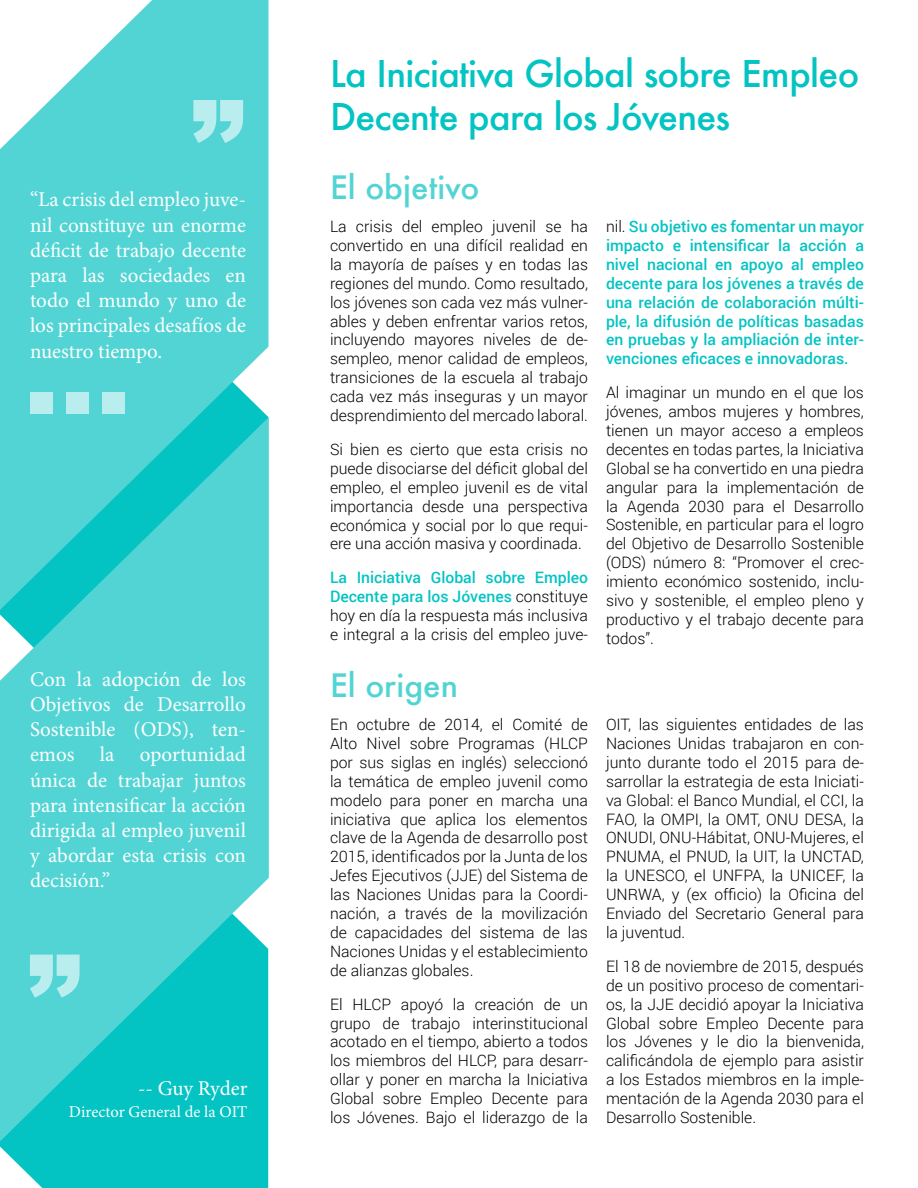
<style>
.page{position:relative;width:918px;height:1188px;background:#fff}
.page>*{position:absolute;margin:0;border:0;box-sizing:border-box;transform-origin:0 0}
.t1{font:900 108px "Arial";color:#fff}
.t2{font:500 36px/43.2px "Futura";letter-spacing:-.02em;color:#04c3c3}
.t3{font:500 31.5px "Futura";color:#53d4d4}
.t4{font:21px/25.2px "Minion Pro";color:#fff;text-align:justify}
.t5{font:16.5px "Minion Pro";color:#fff}
.t6{font:300 15.75px/18.9px "Roboto";color:#000;text-align:justify}
.t7{font:500 15.75px/18.9px "Roboto";color:#04c3c3;text-align:justify}
.s1{font-weight:500;color:#04c3c3}
.s2{font-weight:300;color:#000}
</style>
<div class="page">
<svg style="left:0;top:1143px;width:268px;height:45px;background:#16c7c7"></svg>
<svg style="left:0;top:611px;width:268px;height:532px;background:#42d0d0"></svg>
<svg style="left:0;top:0;width:268px;height:611px;background:#58d5d5"></svg>
<h1 class="t1" style="left:246px;top:181px;width:55px;rotate:-180deg">“</h1>
<h3 class="t4" style="left:30px;top:187px;width:218px">“La crisis del empleo juve&shy;nil constituye un enorme déficit de trabajo decente para las sociedades en todo el mundo y uno de los principales desafíos de nuestro tiempo.</h3>
<h1 class="t1" style="left:131px;top:509px;width:109px;rotate:-180deg">...</h1>
<h3 class="t4" style="left:30px;top:667px;width:218px">Con la adopción de los Objetivos de Desarrollo Sostenible (ODS), ten&shy;emos la oportunidad única de trabajar juntos para intensificar la acción dirigida al empleo juvenil y abordar esta crisis con decisión.”</h3>
<h1 class="t1" style="left:82px;top:1036px;width:55px;rotate:-180deg">“</h1>
<h3 class="t4" style="left:138px;top:1075px;width:111px">-- Guy Ryder</h3>
<p class="t5" style="left:69px;top:1101px;width:180px">Director General de la OIT</p>
<h2 class="t2" style="left:330px;top:51px;width:531px">La Iniciativa Global sobre Empleo<br>Decente para los Jóvenes</h2>
<h3 class="t3" style="left:330px;top:165px;width:151px">El objetivo</h3>
<p class="t6" style="left:330px;top:216px;width:260px">La crisis del empleo juvenil se ha convertido en una difícil realidad en la mayoría de países y en todas las regiones del mundo. Como resultado, los jóvenes son cada vez más vulner&shy;ables y deben enfrentar varios retos, incluyendo mayores niveles de de&shy;sempleo, menor calidad de empleos, transiciones de la escuela al trabajo cada vez más inseguras y un mayor desprendimiento del mercado laboral.</p>
<p class="t6" style="left:330px;top:439px;width:260px">Si bien es cierto que esta crisis no puede disociarse del déficit global del empleo, el empleo juvenil es de vital importancia desde una perspectiva económica y social por lo que requi&shy;ere una acción masiva y coordinada.</p>
<p class="t6" style="left:330px;top:568px;width:259px"><span class="s1">La Iniciativa Global sobre Empleo Decente para los Jóvenes</span> constituye hoy en día la respuesta más inclusiva e integral a la crisis del empleo juve-</p>
<h3 class="t3" style="left:330px;top:664px;width:129px">El origen</h3>
<p class="t6" style="left:330px;top:715px;width:260px">En octubre de 2014, el Comité de Alto Nivel sobre Programas (HLCP por sus siglas en inglés) seleccionó la temática de empleo juvenil como modelo para poner en marcha una iniciativa que aplica los elementos clave de la Agenda de desarrollo post 2015, identificados por la Junta de los Jefes Ejecutivos (JJE) del Sistema de las Naciones Unidas para la Coordi&shy;nación, a través de la movilización de capacidades del sistema de las Naciones Unidas y el establecimiento de alianzas globales.</p>
<p class="t6" style="left:330px;top:994px;width:260px">El HLCP apoyó la creación de un grupo de trabajo interinstitucional acotado en el tiempo, abierto a todos los miembros del HLCP, para desarr&shy;ollar y poner en marcha la Iniciativa Global sobre Empleo Decente para los Jóvenes. Bajo el liderazgo de la</p>
<p class="t7" style="left:606px;top:216px;width:260px"><span class="s2">nil.</span> Su objetivo es fomentar un mayor impacto e intensificar la acción a nivel nacional en apoyo al empleo decente para los jóvenes a través de una relación de colaboración múlti&shy;ple, la difusión de políticas basadas en pruebas y la ampliación de inter&shy;venciones eficaces e innovadoras.</p>
<p class="t6" style="left:606px;top:383px;width:260px">Al imaginar un mundo en el que los jóvenes, ambos mujeres y hombres, tienen un mayor acceso a empleos decentes en todas partes, la Iniciativa Global se ha convertido en una piedra angular para la implementación de la Agenda 2030 para el Desarrollo Sostenible, en particular para el logro del Objetivo de Desarrollo Sostenible (ODS) número 8: “Promover el crec&shy;imiento económico sostenido, inclu&shy;sivo y sostenible, el empleo pleno y productivo y el trabajo decente para todos”.</p>
<p class="t6" style="left:606px;top:715px;width:260px">OIT, las siguientes entidades de las Naciones Unidas trabajaron en con&shy;junto durante todo el 2015 para de&shy;sarrollar la estrategia de esta Iniciati&shy;va Global: el Banco Mundial, el CCI, la FAO, la OMPI, la OMT, ONU DESA, la ONUDI, ONU-Hábitat, ONU-Mujeres, el PNUMA, el PNUD, la UIT, la UNCTAD, la UNESCO, el UNFPA, la UNICEF, la UNRWA, y (ex officio) la Oficina del Enviado del Secretario General para la juventud.</p>
<p class="t6" style="left:606px;top:956px;width:260px">El 18 de noviembre de 2015, después de un positivo proceso de comentari&shy;os, la JJE decidió apoyar la Iniciativa Global sobre Empleo Decente para los Jóvenes y le dio la bienvenida, calificándola de ejemplo para asistir a los Estados miembros en la imple&shy;mentación de la Agenda 2030 para el Desarrollo Sostenible.</p>
</div>
